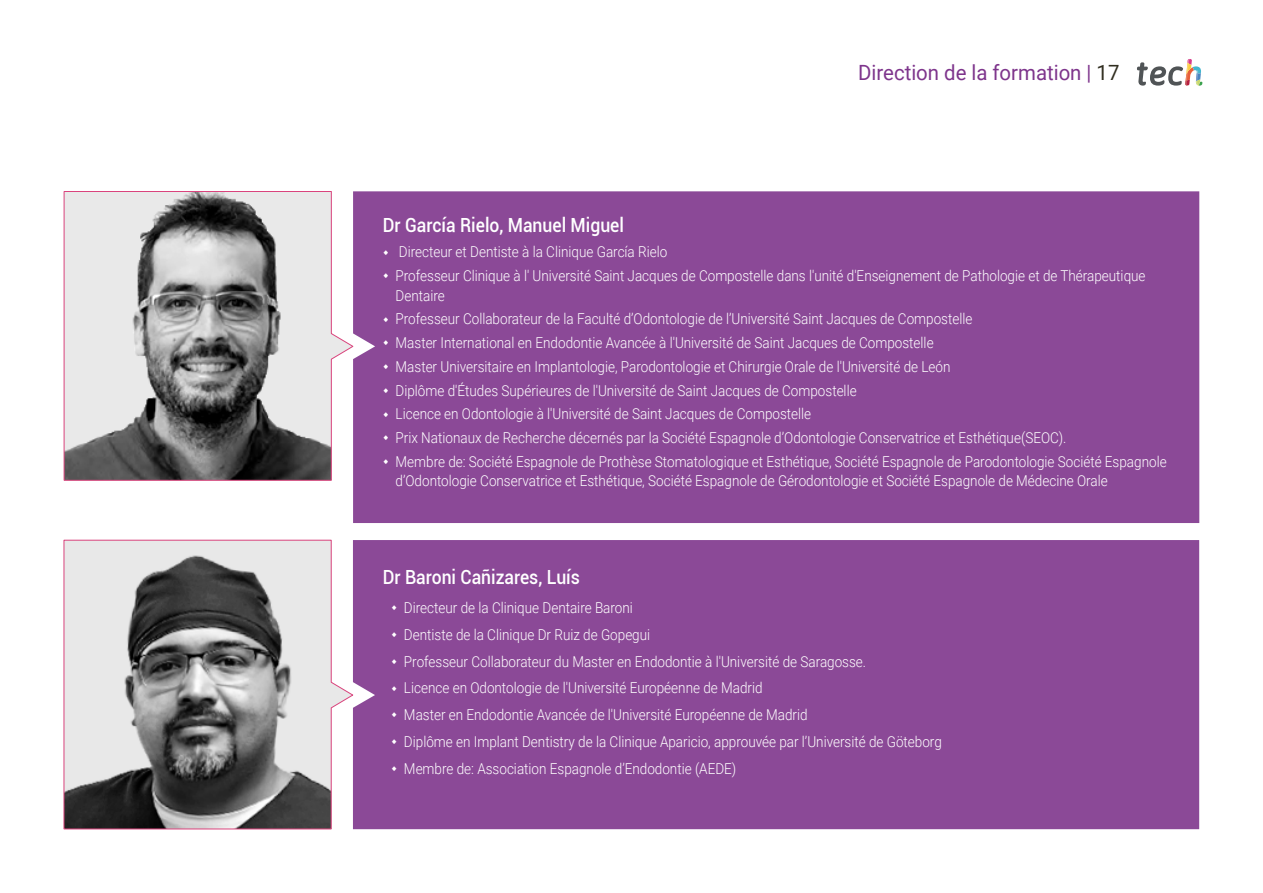
<style>
.page{position:relative;width:1263px;height:893px;background:#fff}
.page>*{position:absolute;margin:0;border:0;box-sizing:border-box;transform-origin:0 0}
.t1{font:21px "Roboto";color:#7e358c}
.t2{font:500 19.5px "Roboto";color:#fff;scale:.9 1}
.t3{font:300 15px/23.7px "Roboto";color:#fff;scale:.9 1}
.s1{color:#312e20}
</style>
<div class="page">
<svg style="left:1137px;top:59px;width:65px;height:27px"></svg>
<div style="left:353px;top:540px;width:846px;height:289px;background:#8b4997"></div>
<svg style="left:64px;top:540px;width:289px;height:289px;background:#a09fa0"></svg>
<div style="left:353px;top:191px;width:846px;height:332px;background:#8b4997"></div>
<svg style="left:64px;top:191px;width:290px;height:290px;background:#aaa8a9"></svg>
<svg style="left:392px;top:606px;width:5px;height:5px"></svg>
<svg style="left:392px;top:632px;width:5px;height:5px"></svg>
<svg style="left:392px;top:659px;width:5px;height:5px"></svg>
<svg style="left:392px;top:686px;width:5px;height:5px"></svg>
<svg style="left:392px;top:713px;width:5px;height:5px"></svg>
<svg style="left:392px;top:739px;width:5px;height:5px"></svg>
<svg style="left:392px;top:766px;width:5px;height:5px"></svg>
<svg style="left:384px;top:250px;width:4px;height:5px"></svg>
<svg style="left:384px;top:273px;width:4px;height:5px"></svg>
<svg style="left:384px;top:317px;width:4px;height:5px"></svg>
<svg style="left:384px;top:340px;width:4px;height:5px"></svg>
<svg style="left:384px;top:364px;width:4px;height:5px"></svg>
<svg style="left:384px;top:388px;width:4px;height:5px"></svg>
<svg style="left:384px;top:412px;width:4px;height:5px"></svg>
<svg style="left:384px;top:435px;width:4px;height:5px"></svg>
<svg style="left:384px;top:459px;width:4px;height:5px"></svg>
<h1 class="t1" style="left:858px;top:57px;width:263px">Direction de la formation | <span class="s1">17</span></h1>
<h2 class="t2" style="left:383px;top:211px;width:269px">Dr García Rielo, Manuel Miguel</h2>
<p class="t3" style="left:396px;top:240px;width:835px">Directeur et Dentiste à la Clinique García Rielo<br>Professeur Clinique à l' Université Saint Jacques de Compostelle dans l'unité d'Enseignement de Pathologie et de Thérapeutique</p>
<p class="t3" style="left:396px;top:283px;width:858px">Dentaire<br>Professeur Collaborateur de la Faculté d’Odontologie de l’Université Saint Jacques de Compostelle<br>Master International en Endodontie Avancée à l'Université de Saint Jacques de Compostelle<br>Master Universitaire en Implantologie, Parodontologie et Chirurgie Orale de l'Université de León<br>Diplôme d'Études Supérieures de l'Université de Saint Jacques de Compostelle<br>Licence en Odontologie à l'Université de Saint Jacques de Compostelle<br>Prix Nationaux de Recherche décernés par la Société Espagnole d’Odontologie Conservatrice et Esthétique(SEOC).<br>Membre de: Société Espagnole de Prothèse Stomatologique et Esthétique, Société Espagnole de Parodontologie Société Espagnole</p>
<p class="t3" style="left:396px;top:469px;width:793px">d’Odontologie Conservatrice et Esthétique, Société Espagnole de Gérodontologie et Société Espagnole de Médecine Orale</p>
<h2 class="t2" style="left:383px;top:564px;width:221px">Dr Baroni Cañizares, Luís</h2>
<p class="t3" style="left:404px;top:594px;width:599px;line-height:26.7px">Directeur de la Clinique Dentaire Baroni<br>Dentiste de la Clinique Dr Ruiz de Gopegui<br>Professeur Collaborateur du Master en Endodontie à l'Université de Saragosse.<br>Licence en Odontologie de l'Université Européenne de Madrid<br>Master en Endodontie Avancée de l'Université Européenne de Madrid<br>Diplôme en Implant Dentistry de la Clinique Aparicio, approuvée par l’Université de Göteborg Membre de: Association Espagnole d’Endodontie (AEDE)</p>
</div>
